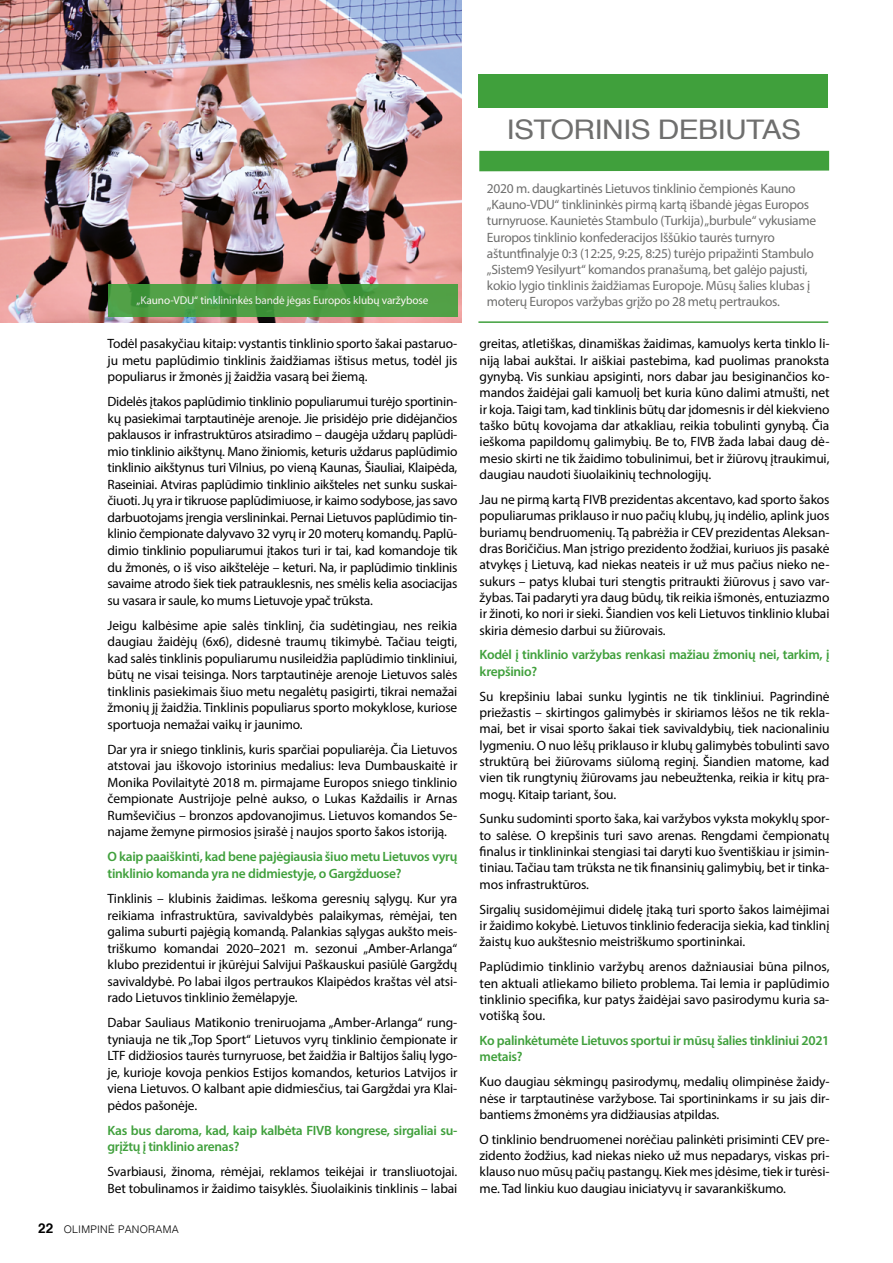
<style>
.page{position:relative;width:893px;height:1263px;background:#fff}
.page>*{position:absolute;margin:0;border:0;box-sizing:border-box;transform-origin:0 0}
.t1{font:27px "Helvetica";letter-spacing:-.02em;color:#6f6f6e;scale:1.11 1}
.t2{font:13.5px/16.5px "Myriad Pro";letter-spacing:-.01em;color:#000;text-align:justify}
.t3{font:13.5px/16.2px "Myriad Pro";letter-spacing:-.02em;color:#6f6f6e}
.t4{font:600 13.5px/16.5px "Myriad Pro";letter-spacing:-.02em;color:#40a03c}
.t5{font:11.25px "Myriad Pro";letter-spacing:-.01em;color:#fff}
.t6{font:300 10.5px "Helvetica";letter-spacing:.025em;color:#000}
.s1{font-weight:700;font-size:13.5px}
</style>
<div class="page">
<div style="left:479px;top:151px;width:350px;height:20px;background:#40a03c"></div>
<div style="left:478px;top:75px;width:350px;height:33px;background:#40a03c"></div>
<hr style="left:478px;top:321px;width:350px;height:2px;background:#40a03c">
<img style="left:0;top:0;width:461px;height:323px">
<svg style="left:108px;top:284px;width:349px;height:32px;background:#4c9c42"></svg>
<p class="t5" style="left:137px;top:294px;width:293px">„Kauno-VDU“ tinklininkės bandė jėgas Europos klubų varžybose</p>
<p class="t2" style="left:108px;top:335px;width:351px">Todėl pasakyčiau kitaip: vystantis tinklinio sporto šakai pastaruo&shy;ju metu paplūdimio tinklinis žaidžiamas ištisus metus, todėl jis populiarus ir žmonės jį žaidžia vasarą bei žiemą.</p>
<p class="t2" style="left:108px;top:393px;width:351px">Didelės įtakos paplūdimio tinklinio populiarumui turėjo sportinin&shy;kų pasiekimai tarptautinėje arenoje. Jie prisidėjo prie didėjančios paklausos ir infrastruktūros atsiradimo – daugėja uždarų paplūdi&shy;mio tinklinio aikštynų. Mano žiniomis, keturis uždarus paplūdimio tinklinio aikštynus turi Vilnius, po vieną Kaunas, Šiauliai, Klaipėda, Raseiniai. Atviras paplūdimio tinklinio aikšteles net sunku suskai&shy;čiuoti. Jų yra ir tikruose paplūdimiuose, ir kaimo sodybose, jas savo darbuotojams įrengia verslininkai. Pernai Lietuvos paplūdimio tin&shy;klinio čempionate dalyvavo 32 vyrų ir 20 moterų komandų. Paplū&shy;dimio tinklinio populiarumui įtakos turi ir tai, kad komandoje tik du žmonės, o iš viso aikštelėje – keturi. Na, ir paplūdimio tinklinis savaime atrodo šiek tiek patrauklesnis, nes smėlis kelia asociacijas su vasara ir saule, ko mums Lietuvoje ypač trūksta.</p>
<p class="t2" style="left:108px;top:617px;width:351px">Jeigu kalbėsime apie salės tinklinį, čia sudėtingiau, nes reikia daugiau žaidėjų (6x6), didesnė traumų tikimybė. Tačiau teigti, kad salės tinklinis populiarumu nusileidžia paplūdimio tinkliniui, būtų ne visai teisinga. Nors tarptautinėje arenoje Lietuvos salės tinklinis pasiekimais šiuo metu negalėtų pasigirti, tikrai nemažai žmonių jį žaidžia. Tinklinis populiarus sporto mokyklose, kuriose sportuoja nemažai vaikų ir jaunimo.</p>
<p class="t2" style="left:108px;top:741px;width:351px">Dar yra ir sniego tinklinis, kuris sparčiai populiarėja. Čia Lietuvos atstovai jau iškovojo istorinius medalius: Ieva Dumbauskaitė ir Monika Povilaitytė 2018 m. pirmajame Europos sniego tinklinio čempionate Austrijoje pelnė aukso, o Lukas Každailis ir Arnas Rumševičius – bronzos apdovanojimus. Lietuvos komandos Se&shy;najame žemyne pirmosios įsirašė į naujos sporto šakos istoriją.</p>
<p class="t4" style="left:108px;top:848px;width:351px">O kaip paaiškinti, kad bene pajėgiausia šiuo metu Lietuvos vyrų tinklinio komanda yra ne didmiestyje, o Gargžduose?</p>
<p class="t2" style="left:108px;top:890px;width:351px">Tinklinis – klubinis žaidimas. Ieškoma geresnių sąlygų. Kur yra reikiama infrastruktūra, savivaldybės palaikymas, rėmėjai, ten galima suburti pajėgią komandą. Palankias sąlygas aukšto meis&shy;triškumo komandai 2020–2021 m. sezonui „Amber-Arlanga“ klubo prezidentui ir įkūrėjui Salvijui Paškauskui pasiūlė Gargždų savivaldybė. Po labai ilgos pertraukos Klaipėdos kraštas vėl atsi&shy;rado Lietuvos tinklinio žemėlapyje.</p>
<p class="t2" style="left:108px;top:1014px;width:351px">Dabar Sauliaus Matikonio treniruojama „Amber-Arlanga“ rung&shy;tyniauja ne tik „Top Sport“ Lietuvos vyrų tinklinio čempionate ir LTF didžiosios taurės turnyruose, bet žaidžia ir Baltijos šalių lygo&shy;je, kurioje kovoja penkios Estijos komandos, keturios Latvijos ir viena Lietuvos. O kalbant apie didmiesčius, tai Gargždai yra Klai&shy;pėdos pašonėje.</p>
<p class="t4" style="left:108px;top:1122px;width:351px">Kas bus daroma, kad, kaip kalbėta FIVB kongrese, sirgaliai su&shy;grįžtų į tinklinio arenas?</p>
<p class="t2" style="left:108px;top:1163px;width:351px">Svarbiausi, žinoma, rėmėjai, reklamos teikėjai ir transliuotojai.<br>Bet tobulinamos ir žaidimo taisyklės. Šiuolaikinis tinklinis – labai</p>
<p class="t6" style="left:38px;top:1220px;width:142px"><span class="s1">22</span> OLIMPINĖ PANORAMA</p>
<h1 class="t1" style="left:507px;top:108px;width:267px">ISTORINIS DEBIUTAS</h1>
<p class="t3" style="left:487px;top:180px;width:331px">2020 m. daugkartinės Lietuvos tinklinio čempionės Kauno „Kauno-VDU“ tinklininkės pirmą kartą išbandė jėgas Europos turnyruose. Kaunietės Stambulo (Turkija) „burbule“ vykusiame Europos tinklinio konfederacijos Iššūkio taurės turnyro aštuntfinalyje 0:3 (12:25, 9:25, 8:25) turėjo pripažinti Stambulo „Sistem9 Yesilyurt“ komandos pranašumą, bet galėjo pajusti, kokio lygio tinklinis žaidžiamas Europoje. Mūsų šalies klubas į moterų Europos varžybas grįžo po 28 metų pertraukos.</p>
<p class="t2" style="left:480px;top:335px;width:351px">greitas, atletiškas, dinamiškas žaidimas, kamuolys kerta tinklo li&shy;niją labai aukštai. Ir aiškiai pastebima, kad puolimas pranoksta gynybą. Vis sunkiau apsiginti, nors dabar jau besiginančios ko&shy;mandos žaidėjai gali kamuolį bet kuria kūno dalimi atmušti, net ir koja. Taigi tam, kad tinklinis būtų dar įdomesnis ir dėl kiekvieno taško būtų kovojama dar atkakliau, reikia tobulinti gynybą. Čia ieškoma papildomų galimybių. Be to, FIVB žada labai daug dė&shy;mesio skirti ne tik žaidimo tobulinimui, bet ir žiūrovų įtraukimui, daugiau naudoti šiuolaikinių technologijų.</p>
<p class="t2" style="left:480px;top:491px;width:351px">Jau ne pirmą kartą FIVB prezidentas akcentavo, kad sporto šakos populiarumas priklauso ir nuo pačių klubų, jų indėlio, aplink juos buriamų bendruomenių. Tą pabrėžia ir CEV prezidentas Aleksan&shy;dras Boričičius. Man įstrigo prezidento žodžiai, kuriuos jis pasakė atvykęs į Lietuvą, kad niekas neateis ir už mus pačius nieko ne&shy;sukurs – patys klubai turi stengtis pritraukti žiūrovus į savo var&shy;žybas. Tai padaryti yra daug būdų, tik reikia išmonės, entuziazmo ir žinoti, ko nori ir sieki. Šiandien vos keli Lietuvos tinklinio klubai skiria dėmesio darbui su žiūrovais.</p>
<p class="t4" style="left:480px;top:646px;width:351px">Kodėl į tinklinio varžybas renkasi mažiau žmonių nei, tarkim, į krepšinio?</p>
<p class="t2" style="left:480px;top:688px;width:351px">Su krepšiniu labai sunku lygintis ne tik tinkliniui. Pagrindinė priežastis – skirtingos galimybės ir skiriamos lėšos ne tik rekla&shy;mai, bet ir visai sporto šakai tiek savivaldybių, tiek nacionaliniu lygmeniu. O nuo lėšų priklauso ir klubų galimybės tobulinti savo struktūrą bei žiūrovams siūlomą reginį. Šiandien matome, kad vien tik rungtynių žiūrovams jau nebeužtenka, reikia ir kitų pra&shy;mogų. Kitaip tariant, šou.</p>
<p class="t2" style="left:480px;top:810px;width:351px">Sunku sudominti sporto šaka, kai varžybos vyksta mokyklų spor&shy;to salėse. O krepšinis turi savo arenas. Rengdami čempionatų finalus ir tinklininkai stengiasi tai daryti kuo šventiškiau ir įsimin&shy;tiniau. Tačiau tam trūksta ne tik finansinių galimybių, bet ir tinka&shy;mos infrastruktūros.</p>
<p class="t2" style="left:480px;top:901px;width:351px">Sirgalių susidomėjimui didelę įtaką turi sporto šakos laimėjimai ir žaidimo kokybė. Lietuvos tinklinio federacija siekia, kad tinklinį žaistų kuo aukštesnio meistriškumo sportininkai.</p>
<p class="t2" style="left:480px;top:958px;width:351px">Paplūdimio tinklinio varžybų arenos dažniausiai būna pilnos, ten aktuali atliekamo bilieto problema. Tai lemia ir paplūdimio tinklinio specifika, kur patys žaidėjai savo pasirodymu kuria sa&shy;votišką šou.</p>
<p class="t4" style="left:480px;top:1032px;width:351px">Ko palinkėtumėte Lietuvos sportui ir mūsų šalies tinkliniui 2021 metais?</p>
<p class="t2" style="left:480px;top:1073px;width:351px">Kuo daugiau sėkmingų pasirodymų, medalių olimpinėse žaidy&shy;nėse ir tarptautinėse varžybose. Tai sportininkams ir su jais dir&shy;bantiems žmonėms yra didžiausias atpildas.</p>
<p class="t2" style="left:480px;top:1131px;width:351px">O tinklinio bendruomenei norėčiau palinkėti prisiminti CEV pre&shy;zidento žodžius, kad niekas nieko už mus nepadarys, viskas pri&shy;klauso nuo mūsų pačių pastangų. Kiek mes įdėsime, tiek ir turėsi&shy;me. Tad linkiu kuo daugiau iniciatyvų ir savarankiškumo.</p>
</div>
